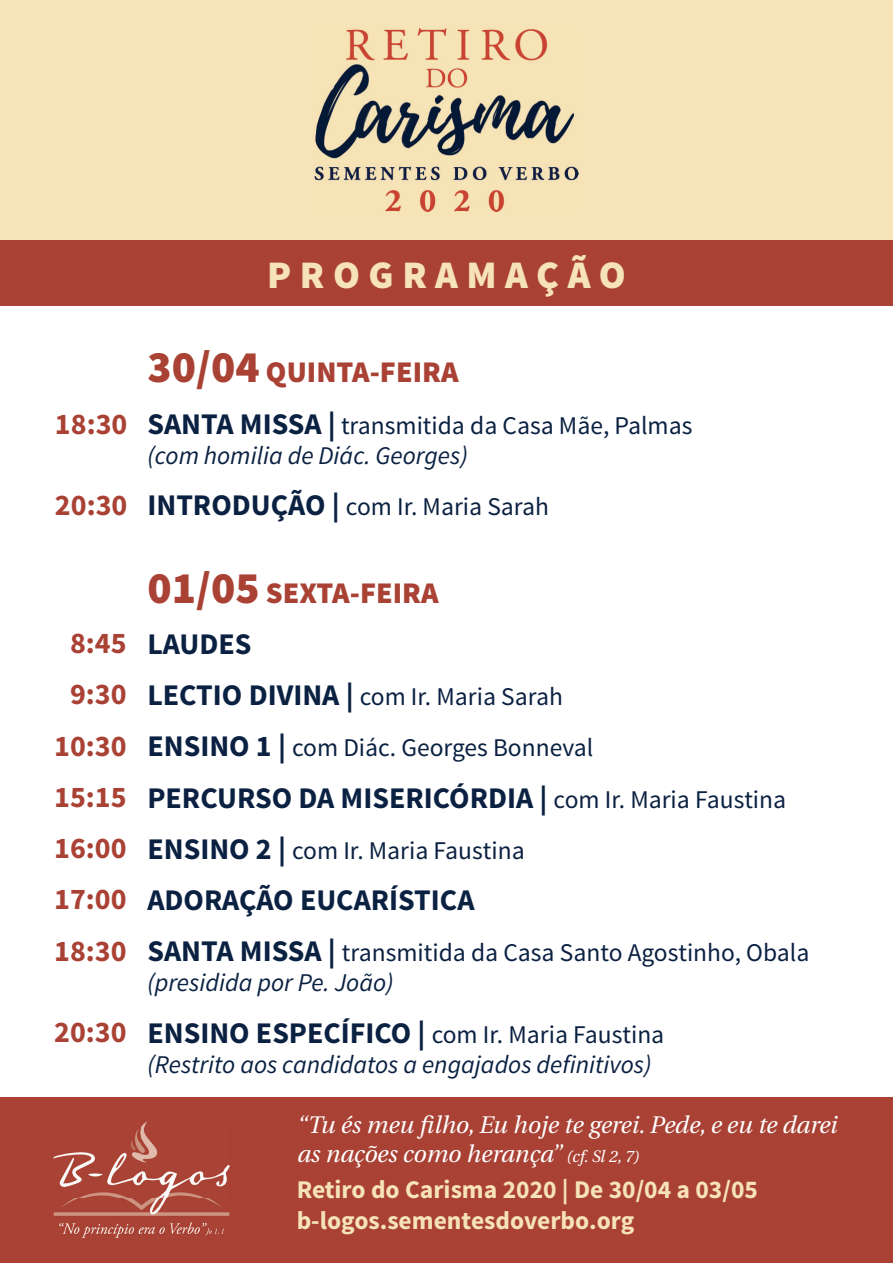
<style>
.page{position:relative;width:893px;height:1263px;background:#fff}
.page>*{position:absolute;margin:0;border:0;box-sizing:border-box;transform-origin:0 0}
.t1{font:900 39px "Source Sans Pro";letter-spacing:.22em;color:#f6e3b7}
.t2{font:700 30px "Source Sans Pro";color:#0b2142}
.t3{font:700 30px/51.3px "Source Sans Pro";color:#a94235;text-align:center}
.t4{font:900 30px/51.3px "Source Sans Pro";color:#a94235}
.t5{font:25.5px/30px "Source Sans Pro";color:#0b2142}
.t6{font:italic 25.5px/30px "Source Sans Pro";color:#0b2142}
.t7{font:700 25.5px/30.6px "Source Sans Pro";color:#f6e3b7}
.t8{font:italic 24px/28.8px "Heuristica";color:#fff}
.s1{font-size:45px}
.s2{font-weight:700;font-size:30px}
.s3{font-style:italic}
.s4{font-weight:700;color:#0b2142}
.s5{font-weight:400;font-size:25.5px}
.s6{font-weight:700;font-style:normal;font-size:30px}
.s7{font-style:normal}
.s8{font-size:16.5px}
</style>
<div class="page">
<div style="left:0;top:0;width:893px;height:240px;background:#f6e3b7"></div>
<img style="left:315px;top:29px;width:263px;height:182px">
<div style="left:0;top:1097px;width:893px;height:166px;background:#a94235"></div>
<img style="left:54px;top:1121px;width:176px;height:117px">
<div style="left:0;top:240px;width:893px;height:66px;background:#a94235"></div>
<h1 class="t1" style="left:267px;top:249px;width:360px">PROGRAMAÇÃO</h1>
<p class="t3" style="left:55px;top:399px;width:74px">18:30</p>
<p class="t3" style="left:55px;top:481px;width:74px">20:30</p>
<p class="t3" style="left:54px;top:618px;width:74px">8:45<br>9:30<br>10:30<br>15:15<br>16:00<br>17:00<br>18:30</p>
<p class="t3" style="left:54px;top:1007px;width:74px">20:30</p>
<p class="t4" style="left:147px;top:348px;width:313px"><span class="s1">30/04</span> QUINTA-FEIRA</p>
<p class="t5" style="left:147px;top:411px;width:547px"><span class="s2">SANTA MISSA |</span> transmitida da Casa Mãe, Palmas <span class="s3">(com homilia de Diác. Georges)</span></p>
<p class="t5" style="left:147px;top:492px;width:403px"><span class="s2">INTRODUÇÃO |</span> com Ir. Maria Sarah</p>
<p class="t4" style="left:147px;top:568px;width:293px"><span class="s1">01/05</span> SEXTA-FEIRA<br><span class="s4">LAUDES</span></p>
<p class="t5" style="left:147px;top:671px;width:447px;line-height:51.3px"><span class="s2">LECTIO DIVINA |</span> com Ir. Maria Sarah<br><span class="s2">ENSINO 1 |</span> com Diác. Georges Bonneval</p>
<p class="t2" style="left:147px;top:778px;width:640px">PERCURSO DA MISERICÓRDIA | <span class="s5">com Ir. Maria Faustina</span></p>
<p class="t5" style="left:147px;top:836px;width:379px"><span class="s2">ENSINO 2 |</span> com Ir. Maria Faustina</p>
<p class="t2" style="left:147px;top:881px;width:329px">ADORAÇÃO EUCARÍSTICA</p>
<p class="t5" style="left:147px;top:938px;width:663px"><span class="s2">SANTA MISSA |</span> transmitida da Casa Santo Agostinho, Obala <span class="s3">(presidida por Pe. João)</span></p>
<p class="t6" style="left:147px;top:1019px;width:518px"><span class="s6">ENSINO ESPECÍFICO |</span> <span class="s7">com Ir. Maria Faustina </span>(Restrito aos candidatos a engajados definitivos)</p>
<p class="t8" style="left:297px;top:1109px;width:542px">“Tu és meu filho, Eu hoje te gerei. Pede, e eu te darei as nações como herança” <span class="s8">(cf. Sl 2, 7)</span></p>
<p class="t7" style="left:297px;top:1175px;width:463px">Retiro do Carisma 2020 | De 30/04 a 03/05 b-logos.sementesdoverbo.org</p>
</div>
